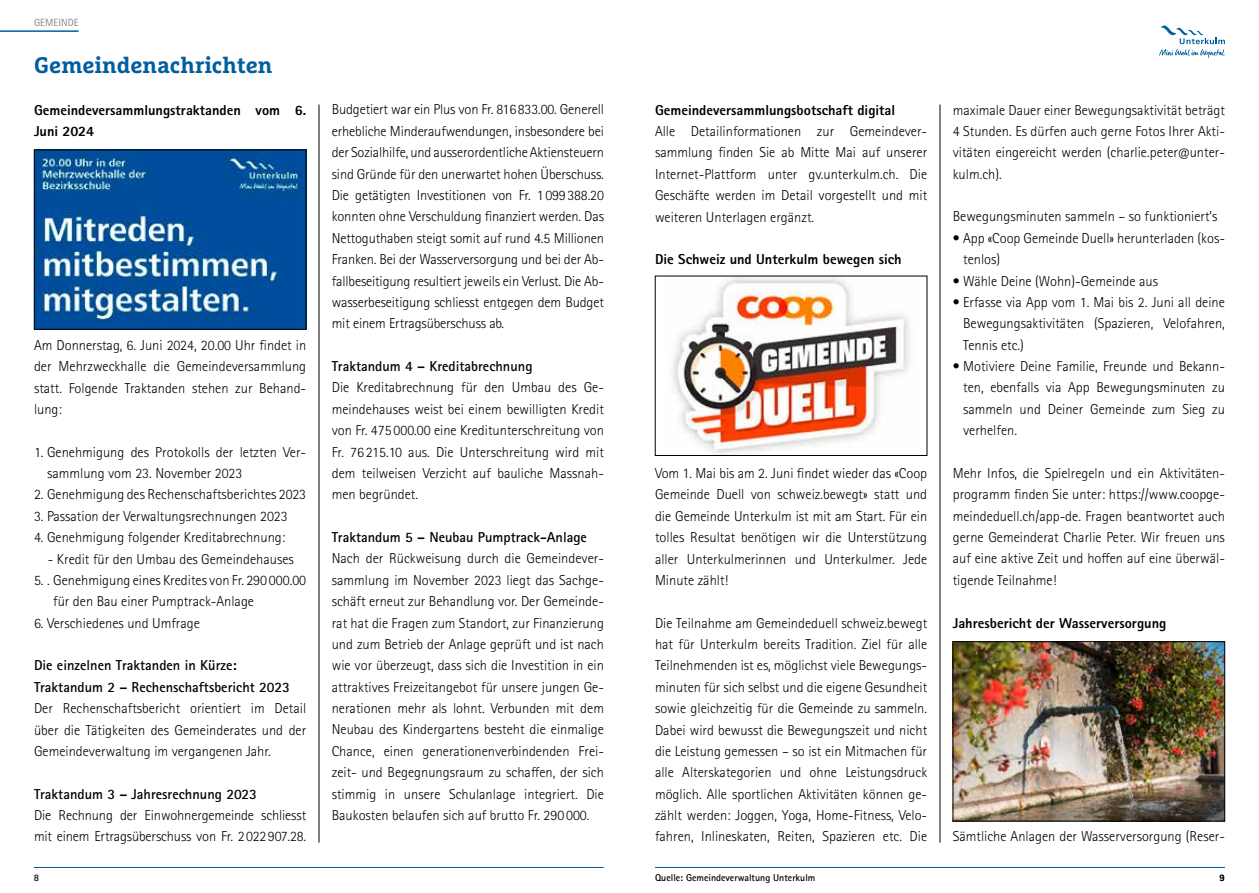
<style>
.page{position:relative;width:1259px;height:893px;background:#fff}
.page>*{position:absolute;margin:0;border:0;box-sizing:border-box;transform-origin:0 0}
.t1{font:700 22.5px "Marselis Slab Pro";color:#005ea0}
.t2{font:300 14.4px/21.5px "Rotis Sans Serif Std";color:#000;text-align:justify}
.t3{font:700 14.4px/21.3px "Rotis Sans Serif Std";color:#000}
.t4{font:800 14.4px/21.3px "Rotis Sans Serif Std";color:#000}
.t5{font:10.5px "Rotis Sans Serif Std";color:#868786}
.t6{font:700 9.9px "Rotis Sans Serif Std";color:#000}
</style>
<div class="page">
<svg style="left:1159px;top:26px;width:66px;height:32px"></svg>
<hr style="left:0;top:30px;width:79px;height:2px;background:#005ea0">
<hr style="left:34px;top:867px;width:570px;height:1px;background:#005ea0">
<hr style="left:655px;top:867px;width:570px;height:1px;background:#005ea0">
<hr style="left:319px;top:105px;width:1px;height:738px;background:#000">
<hr style="left:939px;top:105px;width:1px;height:738px;background:#000">
<img style="left:36px;top:152px;width:268px;height:176px">
<div style="left:34px;top:150px;width:272px;height:180px;border:1px solid #000"></div>
<img style="left:672px;top:278px;width:238px;height:176px">
<div style="left:655px;top:276px;width:272px;height:180px;border:1px solid #000"></div>
<img style="left:954px;top:643px;width:269px;height:176px">
<div style="left:952px;top:641px;width:273px;height:180px;border:1px solid #000"></div>
<p class="t5" style="left:34px;top:16px;width:46px">GEMEINDE</p>
<h1 class="t1" style="left:34px;top:51px;width:240px">Gemeindenachrichten</h1>
<p class="t4" style="left:34px;top:99px;width:274px">Gemeindeversammlungstraktanden vom 6.<br>Juni 2024</p>
<p class="t2" style="left:34px;top:334px;width:274px">Am Donnerstag, 6. Juni 2024, 20.00 Uhr findet in der Mehrzweckhalle die Gemeindeversammlung statt. Folgende Traktanden stehen zur Behand&shy;lung:</p>
<p class="t2" style="left:47px;top:441px;width:261px;text-indent:-13px">1. Genehmigung des Protokolls der letzten Ver&shy;sammlung vom 23. November 2023</p>
<p class="t2" style="left:34px;top:484px;width:274px">2. Genehmigung des Rechenschaftsberichtes 2023</p>
<p class="t2" style="left:34px;top:505px;width:255px">3. Passation der Verwaltungsrechnungen 2023</p>
<p class="t2" style="left:34px;top:527px;width:253px">4. Genehmigung folgender Kreditabrechnung:</p>
<p class="t2" style="left:48px;top:548px;width:247px">- Kredit für den Umbau des Gemeindehauses</p>
<p class="t2" style="left:53px;top:570px;width:254px;text-indent:-19px">5. . Genehmigung eines Kredites von Fr. 290 000.00 für den Bau einer Pumptrack-Anlage</p>
<p class="t2" style="left:34px;top:612px;width:167px">6. Verschiedenes und Umfrage</p>
<p class="t3" style="left:34px;top:655px;width:257px">Die einzelnen Traktanden in Kürze:<br>Traktandum 2 – Rechenschaftsbericht 2023</p>
<p class="t2" style="left:34px;top:698px;width:274px">Der Rechenschaftsbericht orientiert im Detail über die Tätigkeiten des Gemeinderates und der Gemeindeverwaltung im vergangenen Jahr.</p>
<p class="t3" style="left:34px;top:783px;width:224px">Traktandum 3 – Jahresrechnung 2023</p>
<p class="t2" style="left:34px;top:805px;width:274px">Die Rechnung der Einwohnergemeinde schliesst mit einem Ertragsüberschuss von Fr. 2022907.28.</p>
<p class="t6" style="left:34px;top:871px;width:7px">8</p>
<p class="t2" style="left:332px;top:99px;width:274px">Budgetiert war ein Plus von Fr. 816833.00. Generell erhebliche Minderaufwendungen, insbesondere bei der Sozialhilfe, und ausserordentliche Aktiensteuern sind Gründe für den unerwartet hohen Überschuss.<br>Die getätigten Investitionen von Fr. 1099388.20 konnten ohne Verschuldung finanziert werden. Das Nettoguthaben steigt somit auf rund 4.5 Millionen Franken. Bei der Wasserversorgung und bei der Ab&shy;fallbeseitigung resultiert jeweils ein Verlust. Die Ab&shy;wasserbeseitigung schliesst entgegen dem Budget mit einem Ertragsüberschuss ab.</p>
<p class="t3" style="left:332px;top:355px;width:202px">Traktandum 4 – Kreditabrechnung</p>
<p class="t2" style="left:332px;top:377px;width:274px">Die Kreditabrechnung für den Umbau des Ge&shy;meindehauses weist bei einem bewilligten Kredit von Fr. 475 000.00 eine Kreditunterschreitung von Fr. 76 215.10 aus. Die Unterschreitung wird mit dem teilweisen Verzicht auf bauliche Massnah&shy;men begründet.</p>
<p class="t3" style="left:332px;top:526px;width:257px">Traktandum 5 – Neubau Pumptrack-Anlage</p>
<p class="t2" style="left:332px;top:548px;width:274px">Nach der Rückweisung durch die Gemeindever&shy;sammlung im November 2023 liegt das Sachge&shy;schäft erneut zur Behandlung vor. Der Gemeinde&shy;rat hat die Fragen zum Standort, zur Finanzierung und zum Betrieb der Anlage geprüft und ist nach wie vor überzeugt, dass sich die Investition in ein attraktives Freizeitangebot für unsere jungen Ge&shy;nerationen mehr als lohnt. Verbunden mit dem Neubau des Kindergartens besteht die einmalige Chance, einen generationenverbindenden Frei&shy;zeit- und Begegnungsraum zu schaffen, der sich stimmig in unsere Schulanlage integriert. Die Baukosten belaufen sich auf brutto Fr. 290 000.</p>
<p class="t4" style="left:655px;top:99px;width:242px">Gemeindeversammlungsbotschaft digital</p>
<p class="t2" style="left:655px;top:121px;width:274px">Alle Detailinformationen zur Gemeindever&shy;sammlung finden Sie ab Mitte Mai auf unserer Internet-Plattform unter gv.unterkulm.ch. Die Geschäfte werden im Detail vorgestellt und mit weiteren Unterlagen ergänzt.</p>
<p class="t4" style="left:655px;top:249px;width:248px">Die Schweiz und Unterkulm bewegen sich</p>
<p class="t2" style="left:655px;top:463px;width:274px">Vom 1. Mai bis am 2. Juni findet wieder das «Coop Gemeinde Duell von schweiz.bewegt» statt und die Gemeinde Unterkulm ist mit am Start. Für ein tolles Resultat benötigen wir die Unterstützung aller Unterkulmerinnen und Unterkulmer. Jede Minute zählt!</p>
<p class="t2" style="left:655px;top:612px;width:274px">Die Teilnahme am Gemeindeduell schweiz.bewegt hat für Unterkulm bereits Tradition. Ziel für alle Teilnehmenden ist es, möglichst viele Bewegungs&shy;minuten für sich selbst und die eigene Gesundheit sowie gleichzeitig für die Gemeinde zu sammeln.<br>Dabei wird bewusst die Bewegungszeit und nicht die Leistung gemessen – so ist ein Mitmachen für alle Alterskategorien und ohne Leistungsdruck möglich. Alle sportlichen Aktivitäten können ge&shy;zählt werden: Joggen, Yoga, Home-Fitness, Velo&shy;fahren, Inlineskaten, Reiten, Spazieren etc. Die</p>
<p class="t2" style="left:952px;top:99px;width:274px">maximale Dauer einer Bewegungsaktivität beträgt 4 Stunden. Es dürfen auch gerne Fotos Ihrer Akti&shy;vitäten eingereicht werden (charlie.peter@unter&shy;kulm.ch).</p>
<p class="t2" style="left:952px;top:206px;width:266px">Bewegungsminuten sammeln – so funktioniert’s</p>
<p class="t2" style="left:963px;top:227px;width:263px;text-indent:-10px">• App «Coop Gemeinde Duell» herunterladen (kos&shy;tenlos)</p>
<p class="t2" style="left:952px;top:270px;width:207px">• Wähle Deine (Wohn)-Gemeinde aus</p>
<p class="t2" style="left:963px;top:292px;width:263px;text-indent:-10px">• Erfasse via App vom 1. Mai bis 2. Juni all deine Bewegungsaktivitäten (Spazieren, Velofahren, Tennis etc.)</p>
<p class="t2" style="left:963px;top:356px;width:263px;text-indent:-10px">• Motiviere Deine Familie, Freunde und Bekann&shy;ten, ebenfalls via App Bewegungsminuten zu sammeln und Deiner Gemeinde zum Sieg zu verhelfen.</p>
<p class="t2" style="left:952px;top:463px;width:274px">Mehr Infos, die Spielregeln und ein Aktivitäten&shy;programm finden Sie unter: https://www.coopge&shy;meindeduell.ch/app-de. Fragen beantwortet auch gerne Gemeinderat Charlie Peter. Wir freuen uns auf eine aktive Zeit und hoffen auf eine überwäl&shy;tigende Teilnahme!</p>
<p class="t4" style="left:952px;top:612px;width:215px">Jahresbericht der Wasserversorgung</p>
<p class="t2" style="left:952px;top:826px;width:274px">Sämtliche Anlagen der Wasserversorgung (Reser-</p>
<p class="t6" style="left:655px;top:871px;width:162px">Quelle: Gemeindeverwaltung Unterkulm</p>
<p class="t6" style="left:1219px;top:871px;width:7px">9</p>
</div>
